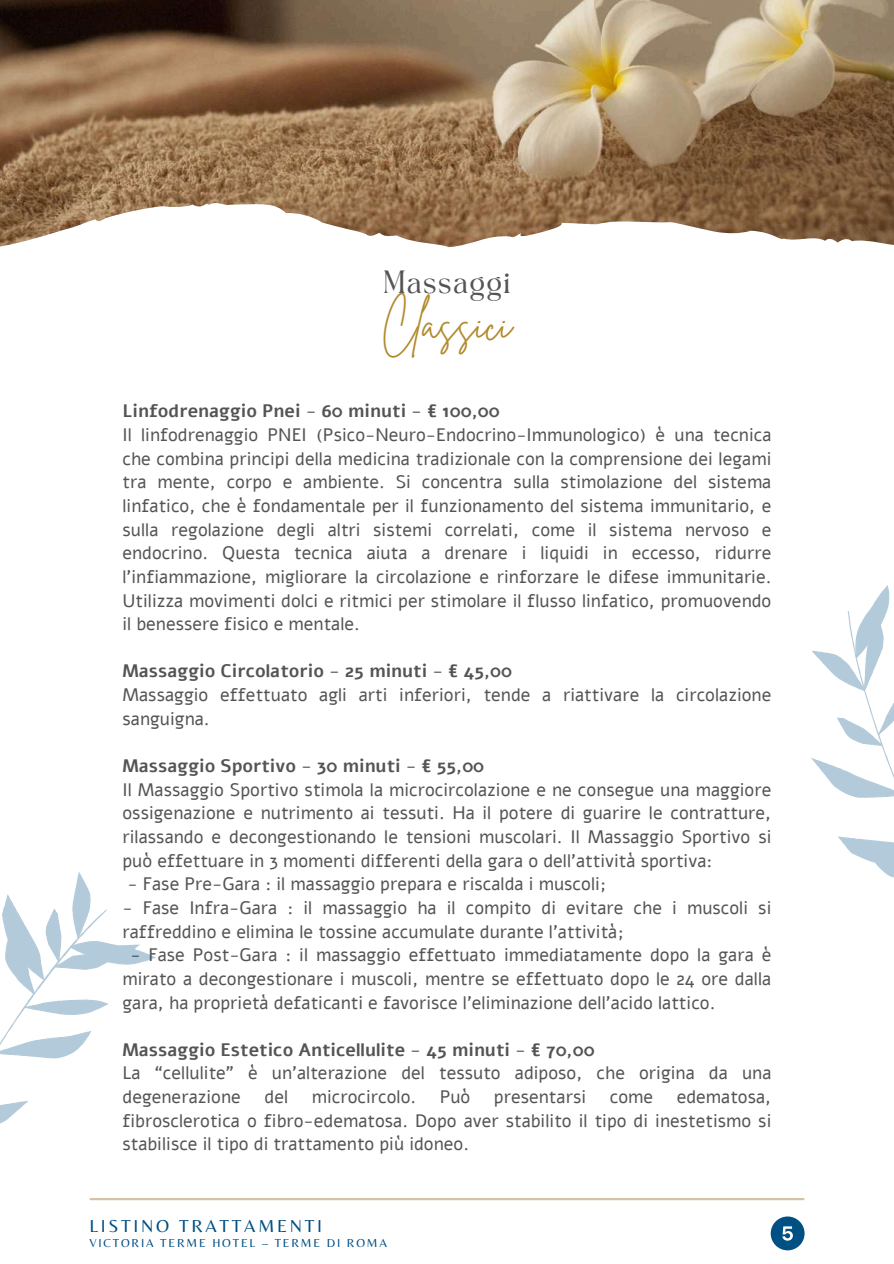
<style>
.page{position:relative;width:894px;height:1264px;background:#fff}
.page>*{position:absolute;margin:0;border:0;box-sizing:border-box;transform-origin:0 0}
.t1{font:45px "Brittany Signature";color:#b28a2e}
.t2{font:22.5px "TAN Angleton";color:#545454}
.t3{font:18px/23.7px "Alef";color:#545454;text-align:justify}
.t4{font:700 18px "Alef";color:#545454}
.t5{font:18px "Belleza";letter-spacing:.15em;color:#005084}
.t6{font:12px "Belleza";letter-spacing:.15em;color:#005084}
</style>
<div class="page">
<img style="left:0;top:0;width:893px;height:248px">
<hr style="left:90px;top:1197px;width:713px;height:3px;background:#d4c2aa">
<svg style="left:0;top:872px;width:156px;height:329px"></svg>
<svg style="left:811px;top:585px;width:83px;height:293px"></svg>
<svg style="left:770px;top:1216px;width:34px;height:34px"></svg>
<p class="t2" style="left:383px;top:270px;width:129px">Massaggi</p>
<h1 class="t1" style="left:381px;top:294px;width:132px">Classici</h1>
<p class="t4" style="left:122px;top:399px;width:378px">Linfodrenaggio Pnei - 60 minuti - € 100,00</p>
<p class="t3" style="left:122px;top:423px;width:650px">Il linfodrenaggio PNEI (Psico-Neuro-Endocrino-Immunologico) è una tecnica che combina principi della medicina tradizionale con la comprensione dei legami tra mente, corpo e ambiente. Si concentra sulla stimolazione del sistema linfatico, che è fondamentale per il funzionamento del sistema immunitario, e sulla regolazione degli altri sistemi correlati, come il sistema nervoso e endocrino. Questa tecnica aiuta a drenare i liquidi in eccesso, ridurre l'infiammazione, migliorare la circolazione e rinforzare le difese immunitarie.<br>Utilizza movimenti dolci e ritmici per stimolare il flusso linfatico, promuovendo il benessere fisico e mentale.</p>
<p class="t4" style="left:122px;top:659px;width:391px">Massaggio Circolatorio - 25 minuti - € 45,00</p>
<p class="t3" style="left:122px;top:683px;width:650px">Massaggio effettuato agli arti inferiori, tende a riattivare la circolazione sanguigna.</p>
<p class="t4" style="left:122px;top:754px;width:363px">Massaggio Sportivo - 30 minuti - € 55,00</p>
<p class="t3" style="left:122px;top:778px;width:650px">Il Massaggio Sportivo stimola la microcircolazione e ne consegue una maggiore ossigenazione e nutrimento ai tessuti. Ha il potere di guarire le contratture, rilassando e decongestionando le tensioni muscolari. Il Massaggio Sportivo si può effettuare in 3 momenti differenti della gara o dell’attività sportiva:</p>
<p class="t3" style="left:127px;top:872px;width:480px">- Fase Pre-Gara : il massaggio prepara e riscalda i muscoli;</p>
<p class="t3" style="left:122px;top:896px;width:650px">- Fase Infra-Gara : il massaggio ha il compito di evitare che i muscoli si raffreddino e elimina le tossine accumulate durante l’attività;</p>
<p class="t3" style="left:122px;top:943px;width:650px;text-indent:8px">- Fase Post-Gara : il massaggio effettuato immediatamente dopo la gara è mirato a decongestionare i muscoli, mentre se effettuato dopo le 24 ore dalla gara, ha proprietà defaticanti e favorisce l’eliminazione dell’acido lattico.</p>
<p class="t4" style="left:122px;top:1037px;width:473px">Massaggio Estetico Anticellulite - 45 minuti - € 70,00</p>
<p class="t3" style="left:122px;top:1061px;width:650px">La “cellulite” è un’alterazione del tessuto adiposo, che origina da una degenerazione</p>
<p class="t3" style="left:264px;top:1085px;width:25px">del</p>
<p class="t3" style="left:312px;top:1085px;width:106px">microcircolo.</p>
<p class="t3" style="left:439px;top:1085px;width:32px">Può</p>
<p class="t3" style="left:494px;top:1085px;width:94px">presentarsi</p>
<p class="t3" style="left:609px;top:1085px;width:45px">come</p>
<p class="t3" style="left:122px;top:1085px;width:650px;text-indent:554px">edematosa, fibrosclerotica o fibro-edematosa. Dopo aver stabilito il tipo di inestetismo si stabilisce il tipo di trattamento più idoneo.</p>
<p class="t5" style="left:89px;top:1215px;width:234px">LISTINO TRATTAMENTI</p>
<p class="t6" style="left:89px;top:1235px;width:299px">VICTORIA TERME HOTEL – TERME DI ROMA</p>
</div>
